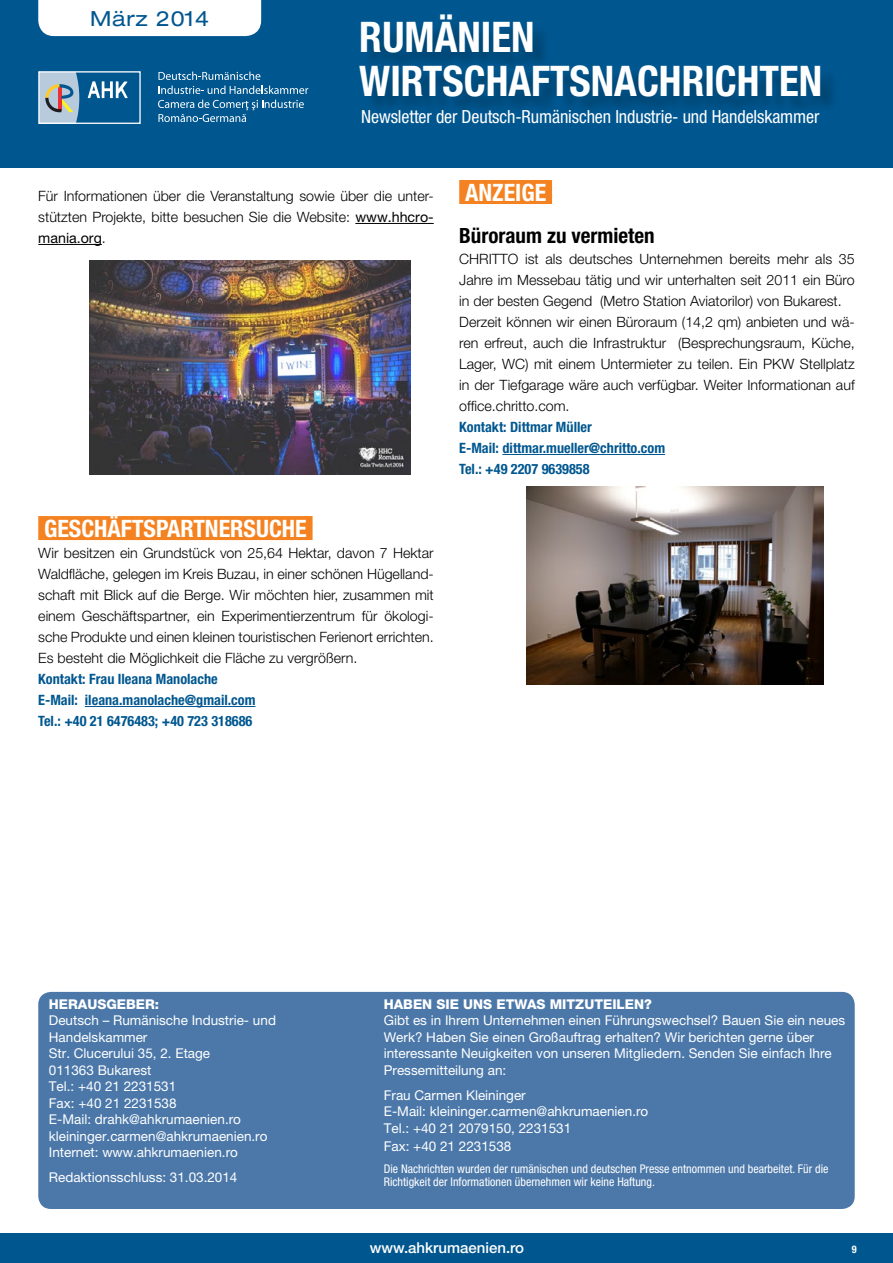
<style>
.page{position:relative;width:893px;height:1263px;background:#fff}
.page>*{position:absolute;margin:0;border:0;box-sizing:border-box;transform-origin:0 0}
.t1{font:700 condensed 42.3px/44px "Helvetica Neue LT Pro";color:#fff}
.t2{font:700 condensed 24px "Helvetica Neue LT Pro";color:#fff}
.t3{font:700 condensed 21px "Helvetica Neue LT Pro";color:#000}
.t4{font:expanded 20.85px "Helvetica Neue LT Pro";letter-spacing:.03em;color:#005790}
.t5{font:condensed 18px "Helvetica Neue LT Pro";letter-spacing:-.005em;color:#fff}
.t6{font:500 15px "Helvetica Neue LT Pro";color:#fff}
.t7{font:300 14.25px/21px "Helvetica Neue LT Pro";color:#000;text-align:justify}
.t8{font:700 condensed 14.25px/21px "Helvetica Neue LT Pro";color:#005790}
.t9{font:13.5px/16.5px "Helvetica Neue LT Pro";color:#fff}
.t10{font:800 13.5px "Helvetica Neue LT Pro";color:#fff}
.t11{font:condensed 12px/13.5px "Helvetica Neue LT Pro";color:#fff}
.t12{font:700 condensed 10.5px "Helvetica Neue LT Pro";color:#fff}
.s1{font-weight:400}
</style>
<div class="page">
<div style="left:0;top:1233px;width:893px;height:30px;background:#005790"></div>
<div style="left:0;top:0;width:893px;height:168px;background:#005790"></div>
<div style="left:38px;top:0;width:223px;height:36px;background:#fff"></div>
<div style="left:40px;top:72px;width:100px;height:51px;background:#b7cbdc"></div>
<svg style="left:45px;top:73px;width:94px;height:49px"></svg>
<div style="left:38px;top:71px;width:103px;height:53px;border:1px solid #fff"></div>
<svg style="left:158px;top:72px;width:102px;height:8px"></svg>
<svg style="left:159px;top:86px;width:149px;height:8px"></svg>
<svg style="left:158px;top:100px;width:146px;height:22px"></svg>
<div style="left:363px;top:16px;width:476px;height:99px;background:#000;opacity:.25"></div>
<div style="left:38px;top:992px;width:817px;height:217px;background:#4b78a9;border-radius:13px"></div>
<hr style="left:355px;top:223px;width:79px;height:1px;background:#000">
<hr style="left:38px;top:244px;width:64px;height:1px;background:#000">
<div style="left:38px;top:516px;width:275px;height:24px;background:#f58220"></div>
<hr style="left:85px;top:706px;width:170px;height:1px;background:#005790">
<img style="left:89px;top:261px;width:321px;height:213px">
<div style="left:459px;top:180px;width:93px;height:24px;background:#f58220"></div>
<hr style="left:502px;top:454px;width:163px;height:1px;background:#005790">
<img style="left:527px;top:486px;width:296px;height:198px">
<h3 class="t4" style="left:90px;top:7px;width:120px">März 2014</h3>
<h1 class="t1" style="left:359px;top:14px;width:464px">Rumänien<br>Wirtschaftsnachrichten</h1>
<p class="t5" style="left:361px;top:106px;width:460px">Newsletter der Deutsch-Rumänischen Industrie- und Handelskammer</p>
<p class="t7" style="left:38px;top:185px;width:397px">Für Informationen über die Veranstaltung sowie über die unter&shy;stützten Projekte, bitte besuchen Sie die Website: <span class="s1">www.hhcro&shy;mania.org</span>.</p>
<h2 class="t2" style="left:44px;top:514px;width:264px">geschäftspartnersuche</h2>
<p class="t7" style="left:38px;top:542px;width:397px">Wir besitzen ein Grundstück von 25,64 Hektar, davon 7 Hektar Waldfläche, gelegen im Kreis Buzau, in einer schönen Hügelland&shy;schaft mit Blick auf die Berge. Wir möchten hier, zusammen mit einem Geschäftspartner, ein Experimentierzentrum für ökologi&shy;sche Produkte und einen kleinen touristischen Ferienort errichten.<br>Es besteht die Möglichkeit die Fläche zu vergrößern.</p>
<p class="t8" style="left:38px;top:668px;width:219px">Kontakt: Frau Ileana Manolache<br>E-Mail: ileana.manolache@gmail.com<br>Tel.: +40 21 6476483; +40 723 318686</p>
<h2 class="t2" style="left:465px;top:178px;width:83px">Anzeige</h2>
<h3 class="t3" style="left:459px;top:223px;width:197px">Büroraum zu vermieten</h3>
<p class="t7" style="left:459px;top:248px;width:397px;text-align:left">CHRITTO ist als deutsches Unternehmen bereits mehr als 35<br>Jahre im Messebau tätig und wir unterhalten seit 2011 ein Büro in der besten Gegend (Metro Station Aviatorilor) von Bukarest.<br>Derzeit können wir einen Büroraum (14,2 qm) anbieten und wä&shy;ren erfreut, auch die Infrastruktur (Besprechungsraum, Küche, Lager, WC) mit einem Untermieter zu teilen. Ein PKW Stellplatz in der Tiefgarage wäre auch verfügbar. Weiter Informationan auf office.chritto.com.</p>
<p class="t8" style="left:459px;top:416px;width:207px">Kontakt: Dittmar Müller<br>E-Mail: dittmar.mueller@chritto.com<br>Tel.: +49 2207 9639858</p>
<p class="t10" style="left:49px;top:996px;width:112px">HERAUSGEBER:</p>
<p class="t9" style="left:49px;top:1012px;width:229px">Deutsch – Rumänische Industrie- und<br>Handelskammer<br>Str. Clucerului 35, 2. Etage<br>011363 Bukarest<br>Tel.: +40 21 2231531<br>Fax: +40 21 2231538<br>E-Mail: drahk@ahkrumaenien.ro kleininger.carmen@ahkrumaenien.ro<br>Internet: www.ahkrumaenien.ro</p>
<p class="t9" style="left:49px;top:1169px;width:190px">Redaktionsschluss: 31.03.2014</p>
<p class="t10" style="left:384px;top:996px;width:21px">HABE</p>
<p class="t10" style="left:422px;top:996px;width:231px">N SIE UNS ETWAS MITZUTEILEN?</p>
<p class="t9" style="left:384px;top:1012px;width:463px">Gibt es in Ihrem Unternehmen einen Führungswechsel? Bauen Sie ein neues Werk? Haben Sie einen Großauftrag erhalten? Wir berichten gerne über interessante Neuigkeiten von unseren Mitgliedern. Senden Sie einfach Ihre Pressemitteilung an:</p>
<p class="t9" style="left:384px;top:1086px;width:266px">Frau Carmen Kleininger<br>E-Mail: kleininger.carmen@ahkrumaenien.ro<br>Tel.: +40 21 2079150, 2231531</p>
<p class="t9" style="left:384px;top:1137px;width:129px">Fax: +40 21 2231538</p>
<p class="t11" style="left:384px;top:1162px;width:446px">Die Nachrichten wurden der rumänischen und deutschen Presse entnommen und bearbeitet. Für die<br>Richtigkeit der Informationen übernehmen wir keine Haftung.</p>
<p class="t6" style="left:370px;top:1239px;width:156px">www.ahkrumaenien.ro</p>
<p class="t12" style="left:852px;top:1242px;width:6px">9</p>
</div>
